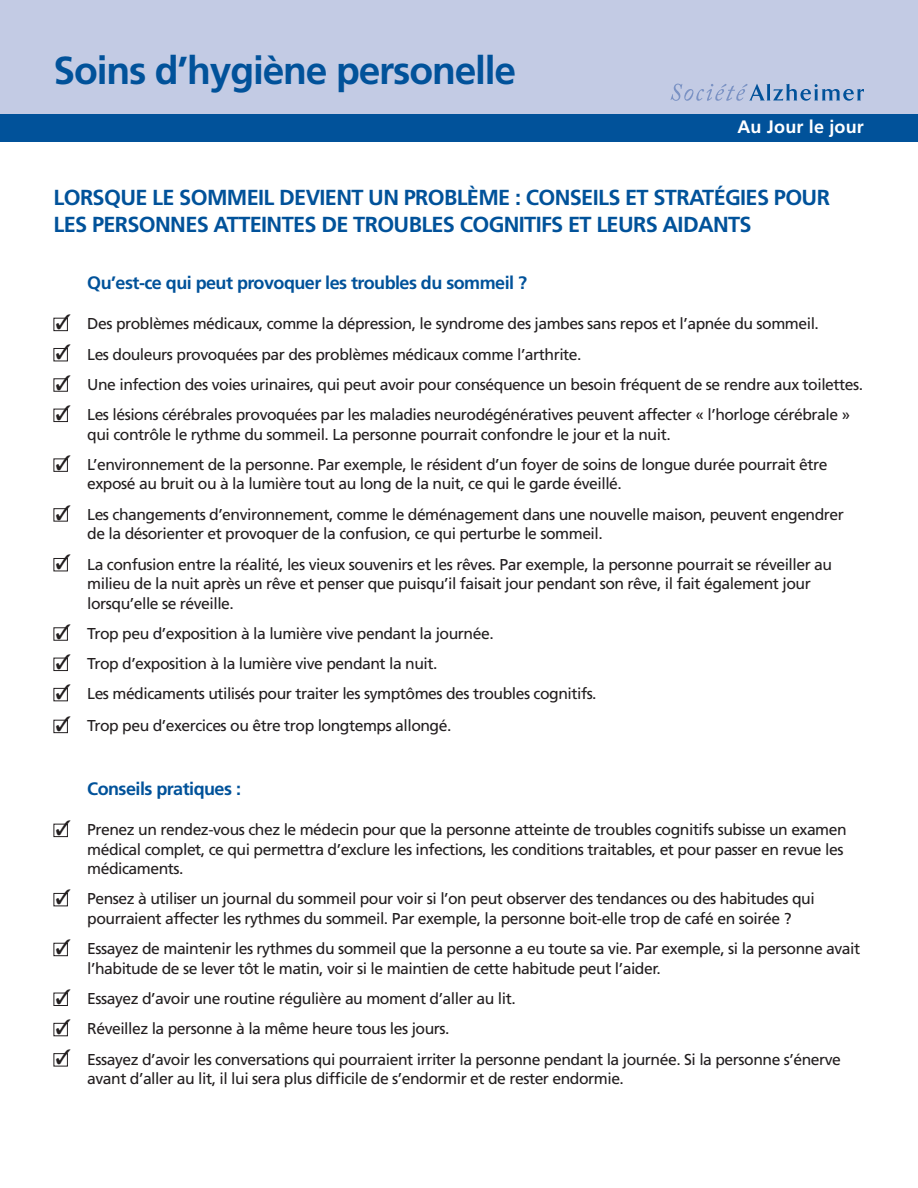
<style>
.page{position:relative;width:918px;height:1188px;background:#fff}
.page>*{position:absolute;margin:0;border:0;box-sizing:border-box;transform-origin:0 0}
.t1{font:700 39px "Frutiger";letter-spacing:-.03em;color:#01529a}
.Sub_heading{font:700 21.75px/27px "Frutiger";letter-spacing:-.03em;color:#01529a}
.Sub_heading-2{font:700 18px "Frutiger";letter-spacing:-.03em;color:#01529a}
.t2{font:700 18px "Frutiger";letter-spacing:.01em;color:#fff}
.Sub_heading-3{font:15.75px/19.5px "Frutiger";letter-spacing:-.03em;color:#231f20}
</style>
<div class="page">
<div style="left:54px;top:318px;width:14px;height:13px;border:1px solid #231f20"></div>
<div style="left:54px;top:378px;width:14px;height:14px;border:1px solid #231f20"></div>
<div style="left:54px;top:409px;width:14px;height:13px;border:1px solid #231f20"></div>
<div style="left:54px;top:459px;width:14px;height:13px;border:1px solid #231f20"></div>
<div style="left:54px;top:627px;width:14px;height:14px;border:1px solid #231f20"></div>
<div style="left:54px;top:658px;width:14px;height:13px;border:1px solid #231f20"></div>
<div style="left:54px;top:720px;width:14px;height:13px;border:1px solid #231f20"></div>
<div style="left:54px;top:824px;width:14px;height:13px;border:1px solid #231f20"></div>
<div style="left:54px;top:943px;width:14px;height:13px;border:1px solid #231f20"></div>
<div style="left:54px;top:993px;width:14px;height:13px;border:1px solid #231f20"></div>
<div style="left:0;top:0;width:918px;height:115px;background:#c3cbe4"></div>
<div style="left:0;top:115px;width:918px;height:27px;background:#01529a"></div>
<svg style="left:671px;top:84px;width:193px;height:17px"></svg>
<svg style="left:56px;top:317px;width:12px;height:12px"></svg>
<svg style="left:56px;top:348px;width:12px;height:12px"></svg>
<svg style="left:56px;top:378px;width:12px;height:12px"></svg>
<svg style="left:56px;top:408px;width:12px;height:12px"></svg>
<svg style="left:56px;top:458px;width:12px;height:12px"></svg>
<svg style="left:56px;top:508px;width:12px;height:12px"></svg>
<svg style="left:56px;top:558px;width:12px;height:12px"></svg>
<svg style="left:56px;top:627px;width:12px;height:12px"></svg>
<svg style="left:56px;top:657px;width:12px;height:12px"></svg>
<svg style="left:56px;top:687px;width:12px;height:12px"></svg>
<svg style="left:56px;top:719px;width:12px;height:12px"></svg>
<svg style="left:56px;top:823px;width:12px;height:12px"></svg>
<svg style="left:56px;top:892px;width:12px;height:12px"></svg>
<svg style="left:56px;top:942px;width:12px;height:12px"></svg>
<svg style="left:56px;top:992px;width:12px;height:12px"></svg>
<svg style="left:56px;top:1022px;width:12px;height:12px"></svg>
<svg style="left:56px;top:1053px;width:12px;height:12px"></svg>
<p class="t1" style="left:54px;top:48px;width:464px">Soins d’hygiène personelle</p>
<p class="t2" style="left:737px;top:116px;width:128px">Au Jour le jour</p>
<p class="Sub_heading" style="left:54px;top:184px;width:778px">LORSQUE LE SOMMEIL DEVIENT UN PROBLÈME : CONSEILS ET STRATÉGIES POUR<br>LES PERSONNES ATTEINTES DE TROUBLES COGNITIFS ET LEURS AIDANTS</p>
<p class="Sub_heading-2" style="left:87px;top:273px;width:441px">Qu’est-ce qui peut provoquer les troubles du sommeil ?</p>
<p class="Sub_heading-3" style="left:87px;top:314px;width:733px">Des problèmes médicaux, comme la dépression, le syndrome des jambes sans repos et l’apnée du sommeil.</p>
<p class="Sub_heading-3" style="left:87px;top:344px;width:496px">Les douleurs provoquées par des problèmes médicaux comme l’arthrite.</p>
<p class="Sub_heading-3" style="left:87px;top:374px;width:777px">Une infection des voies urinaires, qui peut avoir pour conséquence un besoin fréquent de se rendre aux toilettes.</p>
<p class="Sub_heading-3" style="left:87px;top:405px;width:765px">Les lésions cérébrales provoquées par les maladies neurodégénératives peuvent affecter « l’horloge cérébrale » qui contrôle le rythme du sommeil. La personne pourrait confondre le jour et la nuit.</p>
<p class="Sub_heading-3" style="left:87px;top:455px;width:742px">L’environnement de la personne. Par exemple, le résident d’un foyer de soins de longue durée pourrait être exposé au bruit ou à la lumière tout au long de la nuit, ce qui le garde éveillé.</p>
<p class="Sub_heading-3" style="left:87px;top:504px;width:758px">Les changements d’environnement, comme le déménagement dans une nouvelle maison, peuvent engendrer de la désorienter et provoquer de la confusion, ce qui perturbe le sommeil.</p>
<p class="Sub_heading-3" style="left:87px;top:554px;width:746px">La confusion entre la réalité, les vieux souvenirs et les rêves. Par exemple, la personne pourrait se réveiller au milieu de la nuit après un rêve et penser que puisqu’il faisait jour pendant son rêve, il fait également jour lorsqu’elle se réveille.</p>
<p class="Sub_heading-3" style="left:87px;top:623px;width:408px">Trop peu d’exposition à la lumière vive pendant la journée.</p>
<p class="Sub_heading-3" style="left:87px;top:654px;width:352px">Trop d’exposition à la lumière vive pendant la nuit.</p>
<p class="Sub_heading-3" style="left:87px;top:684px;width:511px">Les médicaments utilisés pour traiter les symptômes des troubles cognitifs.</p>
<p class="Sub_heading-3" style="left:87px;top:716px;width:366px">Trop peu d’exercices ou être trop longtemps allongé.</p>
<p class="Sub_heading-2" style="left:87px;top:779px;width:155px">Conseils pratiques :</p>
<p class="Sub_heading-3" style="left:87px;top:820px;width:761px">Prenez un rendez-vous chez le médecin pour que la personne atteinte de troubles cognitifs subisse un examen médical complet, ce qui permettra d’exclure les infections, les conditions traitables, et pour passer en revue les médicaments.</p>
<p class="Sub_heading-3" style="left:87px;top:889px;width:729px">Pensez à utiliser un journal du sommeil pour voir si l’on peut observer des tendances ou des habitudes qui pourraient affecter les rythmes du sommeil. Par exemple, la personne boit-elle trop de café en soirée ?</p>
<p class="Sub_heading-3" style="left:87px;top:939px;width:774px">Essayez de maintenir les rythmes du sommeil que la personne a eu toute sa vie. Par exemple, si la personne avait l’habitude de se lever tôt le matin, voir si le maintien de cette habitude peut l’aider.</p>
<p class="Sub_heading-3" style="left:87px;top:989px;width:430px">Essayez d’avoir une routine régulière au moment d’aller au lit.</p>
<p class="Sub_heading-3" style="left:87px;top:1019px;width:364px">Réveillez la personne à la même heure tous les jours.</p>
<p class="Sub_heading-3" style="left:87px;top:1049px;width:755px">Essayez d’avoir les conversations qui pourraient irriter la personne pendant la journée. Si la personne s’énerve avant d’aller au lit, il lui sera plus difficile de s’endormir et de rester endormie.</p>
</div>
